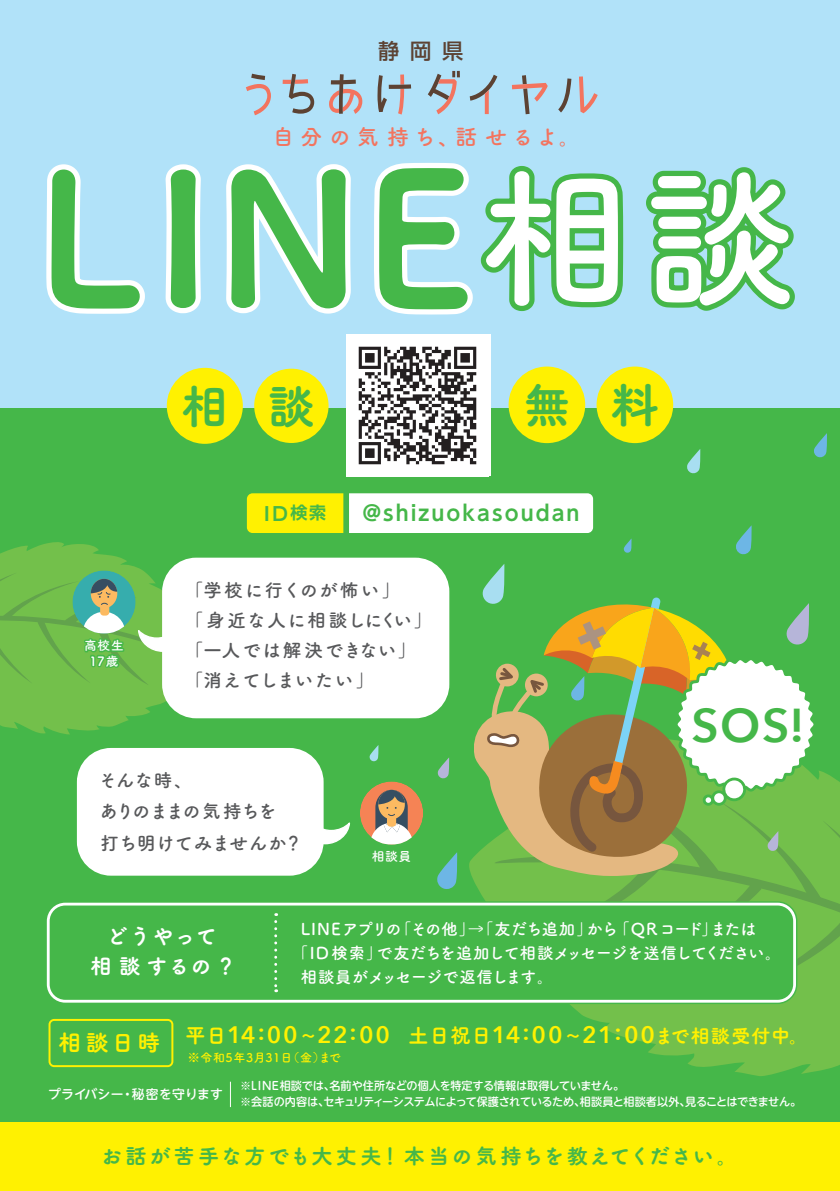
<style>
.page{position:relative;width:840px;height:1191px;background:#fff}
.page>*{position:absolute;margin:0;border:0;box-sizing:border-box;transform-origin:0 0}
.t1{font:180.6px "Tsuku A Rd Gothic Std E";color:#45b749}
.t2{font:600 47.4px "Avenir Next";color:#45b749}
.t3{font:47px "Tsuku A Rd Gothic Std E";color:#45b749}
.t4{font:46.8px "Tsuku A Rd Gothic Std E";color:#45b749}
.t5{font:600 23.8px "Avenir Next";letter-spacing:.07em;color:#fff101}
.t6{font:21.8px "Tsuku A Rd Gothic Std B";letter-spacing:.27em;color:#f3745f}
.t7{font:21.2px "Tsuku A Rd Gothic Std E";letter-spacing:.1em;color:#45b749}
.t8{font:21.2px/29.8px "Tsuku A Rd Gothic Std E";letter-spacing:.055em;color:#fff;text-align:center}
.t9{font:500 21.2px "UD Shin Go Pro";color:#5c4233}
.t10{font:700 20.8px "UD Shin Go Pro De";letter-spacing:.1em;color:#45b749}
.t11{font:700 18.8px "UD Shin Go Pro De";color:#45b749}
.t12{font:18.4px/30px "Tsuku A Rd Gothic Std B";letter-spacing:.07em;color:#57585a}
.t13{font:18.4px/31.6px "Tsuku A Rd Gothic Std B";letter-spacing:-.02em;color:#57585a}
.t14{font:16.2px "Tsuku A Rd Gothic Std B";letter-spacing:-.06em;color:#fff}
.t15{font:16.2px "Tsuku A Rd Gothic Std B";letter-spacing:-.035em;color:#fff}
.t16{font:500 12.8px "UD Shin M Go Pro";letter-spacing:.01em;color:#fff}
.t17{font:12.8px/15.6px "Tsuku A Rd Gothic Std B";letter-spacing:.05em;color:#fff;text-align:center}
.t18{font:12px "Tsuku A Rd Gothic Std B";letter-spacing:.05em;color:#fff101}
.t19{font:500 11.4px/15.6px "UD Shin M Go Pro";letter-spacing:-.03em;color:#fff}
.s1{font-family:"Tsuku A Rd Gothic Std B";font-size:152.4px}
.s2{font-size:48.2px}
.s3{font-size:17px}
.s4{font-family:"Tsuku A Rd Gothic Std E";font-weight:400;font-size:20.6px}
.s5{font-weight:500}
.s6{font-family:"Tsuku A Rd Gothic Std E";font-weight:400;font-size:19px}
</style>
<div class="page">
<div style="left:0;top:0;width:839px;height:1191px;background:#b1e2f9"></div>
<div style="left:0;top:408px;width:839px;height:783px;background:#45b749"></div>
<svg style="left:0;top:542px;width:207px;height:193px;fill:#73c04b"></svg>
<div style="left:162px;top:557px;width:287px;height:161px;background:#fff;border-radius:34px"></div>
<svg style="left:0;top:572px;width:169px;height:113px;background:#77bf64"></svg>
<div style="left:77px;top:748px;width:246px;height:127px;background:#fff;border-radius:34px"></div>
<div style="left:0;top:1123px;width:839px;height:68px;background:#fff101"></div>
<div style="left:47px;top:902px;width:748px;height:100px;border:3px solid #fff;border-radius:17px"></div>
<svg style="left:274px;top:913px;width:3px;height:79px"></svg>
<svg style="left:230px;top:1081px;width:1px;height:26px"></svg>
<svg style="left:646px;top:167px;width:149px;height:144px"></svg>
<svg style="left:46px;top:164px;width:99px;height:150px"></svg>
<svg style="left:165px;top:164px;width:36px;height:150px"></svg>
<svg style="left:226px;top:164px;width:125px;height:150px"></svg>
<svg style="left:374px;top:163px;width:250px;height:152px"></svg>
<svg style="left:246px;top:74px;width:25px;height:41px"></svg>
<svg style="left:282px;top:74px;width:32px;height:40px"></svg>
<svg style="left:329px;top:74px;width:33px;height:40px"></svg>
<svg style="left:377px;top:74px;width:34px;height:41px"></svg>
<svg style="left:579px;top:76px;width:18px;height:37px"></svg>
<svg style="left:558px;top:78px;width:13px;height:34px"></svg>
<svg style="left:427px;top:71px;width:32px;height:43px"></svg>
<svg style="left:469px;top:75px;width:28px;height:39px"></svg>
<svg style="left:512px;top:75px;width:35px;height:39px"></svg>
<div style="left:349px;top:493px;width:243px;height:40px;background:#fff"></div>
<div style="left:247px;top:493px;width:96px;height:40px;background:#fff101"></div>
<div style="left:167px;top:368px;width:76px;height:76px;background:#fff101;border-radius:50%"></div>
<div style="left:254px;top:369px;width:74px;height:74px;background:#fff101;border-radius:50%"></div>
<div style="left:508px;top:366px;width:77px;height:77px;background:#fff101;border-radius:50%"></div>
<div style="left:596px;top:366px;width:76px;height:77px;background:#fff101;border-radius:50%"></div>
<img style="left:346px;top:334px;width:142px;height:142px">
<svg style="left:48px;top:1019px;width:125px;height:48px"></svg>
<svg style="left:623px;top:539px;width:8px;height:14px"></svg>
<svg style="left:814px;top:434px;width:12px;height:24px"></svg>
<svg style="left:736px;top:526px;width:15px;height:29px"></svg>
<svg style="left:687px;top:449px;width:13px;height:25px"></svg>
<svg style="left:298px;top:564px;width:541px;height:559px"></svg>
<h3 class="t9" style="left:378px;top:33px;width:87px">静岡県</h3>
<h3 class="t6" style="left:272px;top:120px;width:309px">自分の気持ち、話せるよ。</h3>
<h1 class="t1" style="left:36px;top:96px;width:760px">LINE<span class="s1">相談</span></h1>
<h3 class="t4" style="left:181px;top:369px;width:135px">相 談</h3>
<h3 class="t3" style="left:523px;top:368px;width:137px">無 <span class="s2">料</span></h3>
<p class="t17" style="left:84px;top:636px;width:41px">高校生<br>17歳</p>
<h3 class="t11" style="left:264px;top:498px;width:63px">ID<span class="s3">検索</span></h3>
<h3 class="t10" style="left:361px;top:496px;width:219px">＠shizuokasoudan</h3>
<h3 class="t12" style="left:185px;top:574px;width:248px">「学校に行くのが怖い」<br>「身近な人に相談しにくい」「一人では解決できない」「消えてしまいたい」</h3>
<h3 class="t13" style="left:98px;top:763px;width:205px">そんな時、<br>ありのままの気持ちを<br>打ち明けてみませんか？</h3>
<p class="t17" style="left:371px;top:847px;width:41px">相談員</p>
<h2 class="t2" style="left:691px;top:685px;width:115px">SOS!</h2>
<h3 class="t8" style="left:90px;top:920px;width:147px">どうやって<br>相談するの？</h3>
<h3 class="t14" style="left:300px;top:916px;width:457px">LINE アプリの「その他」→「友だち追加」から「QR コード」または</h3>
<h3 class="t14" style="left:291px;top:940px;width:491px">「ID 検索」で友だちを追加して相談メッセージを送信してください。</h3>
<h3 class="t15" style="left:300px;top:964px;width:254px">相談員がメッセージで返信します。</h3>
<h3 class="t5" style="left:58px;top:1014px;width:750px"><sub>相談日時</sub> <span class="s4">平日</span>14:00<span class="s5">~</span>22:00 <span class="s4">土日祝日</span>14:00<span class="s5">~</span>21:00<span class="s6">まで相談受付中。</span></h3>
<p class="t18" style="left:188px;top:1048px;width:154px">※令和5年3月31日（金）まで</p>
<p class="t16" style="left:48px;top:1083px;width:176px">プライバシー・秘密を守ります</p>
<p class="t19" style="left:240px;top:1077px;width:562px">※LINE相談では、名前や住所などの個人を特定する情報は取得していません。<br>※会話の内容は、セキュリティーシステムによって保護されているため、相談員と相談者以外、見ることはできません。</p>
<h3 class="t7" style="left:101px;top:1139px;width:638px">お話が苦手な方でも大丈夫！本当の気持ちを教えてください。</h3>
</div>
